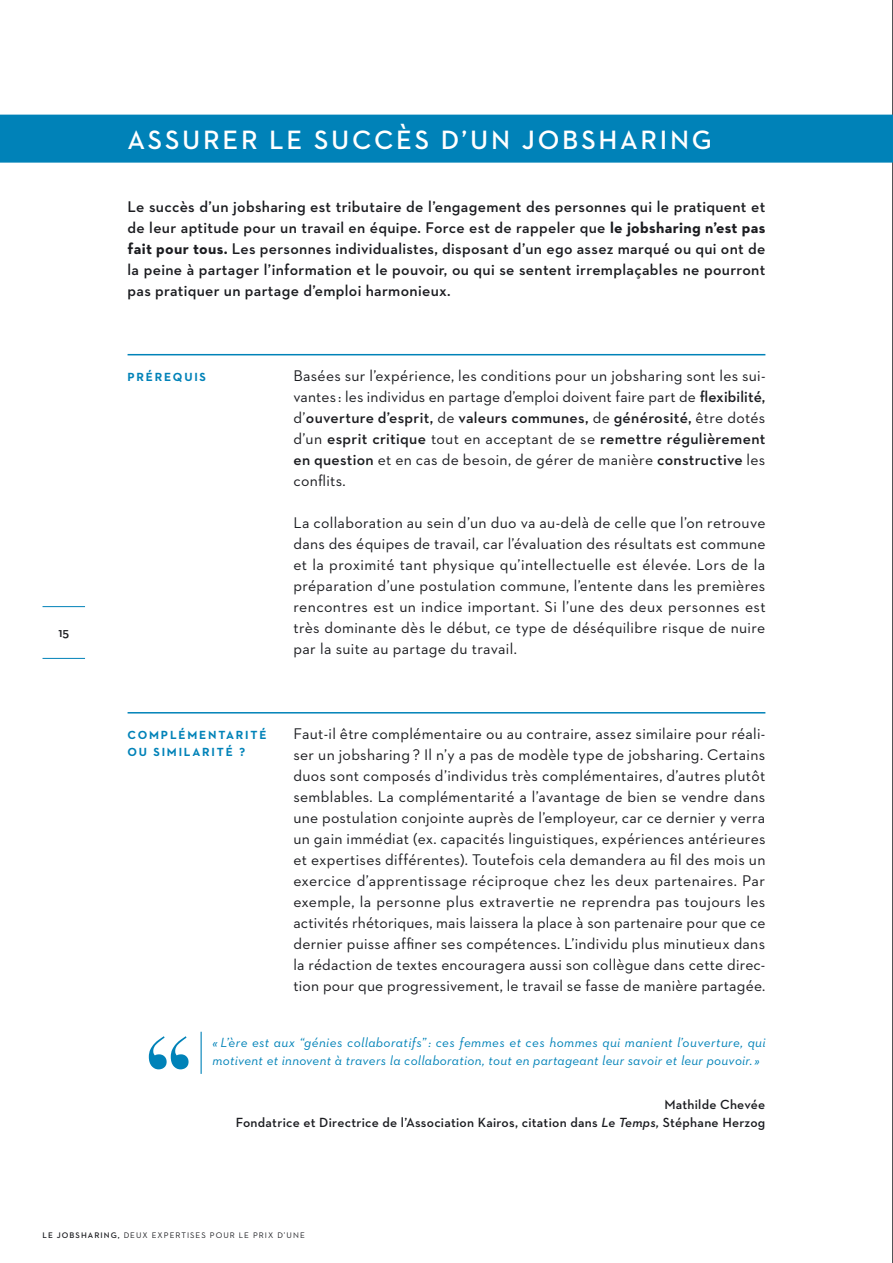
<style>
.page{position:relative;width:893px;height:1263px;background:#fff}
.page>*{position:absolute;margin:0;border:0;box-sizing:border-box;transform-origin:0 0}
.gros_titre_G{font:600 27px "Neutraface 2 Text";letter-spacing:.1em;color:#fff}
.corps_de_texte_sous{font:15.75px/21px "Neutraface 2 Text";letter-spacing:.015em;color:#1b1c20;text-align:justify}
.corps_de_texte{font:15.75px/21px "Neutraface 2 Text";letter-spacing:.02em;color:#1b1c20;text-align:justify}
.chapeau_sans-retrait{font:600 15.75px/21px "Neutraface 2 Text";letter-spacing:.02em;color:#1b1c20;text-align:justify}
.citation_2{font:italic 13.5px/18px "Neutraface 2 Text";letter-spacing:.025em;color:#0082b8}
.auteur_citation{font:600 13.5px/18px "Neutraface 2 Text";letter-spacing:.02em;color:#1b1c20;text-align:right}
.sous-titre{font:700 12px/16.5px "Neutraface 2 Text";letter-spacing:.15em;color:#0082b8}
.t1{font:8.25px "Neutraface 2 Text";letter-spacing:.125em;color:#1b1c20}
.s1{font-weight:700}
.s2{font-weight:600}
.s3{font-style:italic}
</style>
<div class="page">
<hr style="left:43px;top:606px;width:42px;height:1px;background:#0082b8">
<hr style="left:43px;top:658px;width:42px;height:1px;background:#0082b8">
<hr style="left:892px;top:0;width:1px;height:1263px;background:#1b1c20">
<div style="left:0;top:115px;width:893px;height:48px;background:#0082b8"></div>
<hr style="left:128px;top:354px;width:637px;height:1px;background:#0082b8">
<hr style="left:128px;top:712px;width:637px;height:1px;background:#0082b8">
<svg style="left:149px;top:1036px;width:40px;height:33px"></svg>
<hr style="left:201px;top:1032px;width:1px;height:42px;background:#0082b8">
<p class="gros_titre_G" style="left:128px;top:122px;width:586px">ASSURER LE SUCCÈS D’UN JOBSHARING</p>
<p class="auteur_citation" style="left:58px;top:623px;width:12px">15</p>
<p class="chapeau_sans-retrait" style="left:128px;top:196px;width:639px">Le succès d’un jobsharing est tributaire de l’engagement des personnes qui le pratiquent et de leur aptitude pour un travail en équipe. Force est de rappeler que <span class="s1">le jobsharing n’est pas fait pour tous.</span> Les personnes individualistes, disposant d’un ego assez marqué ou qui ont de la peine à partager l’information et le pouvoir, ou qui se sentent irremplaçables ne pourront pas pratiquer un partage d’emploi harmonieux.</p>
<p class="sous-titre" style="left:128px;top:368px;width:80px">PRÉREQUIS</p>
<p class="sous-titre" style="left:128px;top:727px;width:140px">COMPLÉMENTARITÉ<br>OU SIMILARITÉ ?</p>
<p class="corps_de_texte_sous" style="left:293px;top:365px;width:474px">Basées sur l’expérience, les conditions pour un jobsharing sont les sui&shy;vantes : les individus en partage d’emploi doivent faire part de <span class="s2">flexibilité, </span>d’<span class="s2">ouverture d’esprit,</span> de <span class="s2">valeurs communes,</span> de <span class="s2">générosité,</span> être dotés d’un <span class="s2">esprit critique</span> tout en acceptant de se <span class="s2">remettre régulièrement en question</span> et en cas de besoin, de gérer de manière <span class="s2">constructive</span> les conflits.</p>
<p class="corps_de_texte" style="left:293px;top:512px;width:474px">La collaboration au sein d’un duo va au-delà de celle que l’on retrouve dans des équipes de travail, car l’évaluation des résultats est commune et la proximité tant physique qu’intellectuelle est élevée. Lors de la préparation d’une postulation commune, l’entente dans les premières rencontres est un indice important. Si l’une des deux personnes est très dominante dès le début, ce type de déséquilibre risque de nuire par la suite au partage du travail.</p>
<p class="corps_de_texte_sous" style="left:293px;top:723px;width:474px">Faut-il être complémentaire ou au contraire, assez similaire pour réali&shy;ser un jobsharing ? Il n’y a pas de modèle type de jobsharing. Certains duos sont composés d’individus très complémentaires, d’autres plutôt semblables. La complémentarité a l’avantage de bien se vendre dans une postulation conjointe auprès de l’employeur, car ce dernier y verra un gain immédiat (ex. capacités linguistiques, expériences antérieures et expertises différentes). Toutefois cela demandera au fil des mois un exercice d’apprentissage réciproque chez les deux partenaires. Par exemple, la personne plus extravertie ne reprendra pas toujours les activités rhétoriques, mais laissera la place à son partenaire pour que ce dernier puisse affiner ses compétences. L’individu plus minutieux dans la rédaction de textes encouragera aussi son collègue dans cette direc&shy;tion pour que progressivement, le travail se fasse de manière partagée.</p>
<p class="citation_2" style="left:213px;top:1033px;width:555px">« L’ère est aux “génies collaboratifs”: ces femmes et ces hommes qui manient l’ouverture, qui motivent et innovent à travers la collaboration, tout en partageant leur savoir et leur pouvoir.»</p>
<p class="auteur_citation" style="left:236px;top:1095px;width:531px">Mathilde Chevée<br>Fondatrice et Directrice de l’Association Kairos, citation dans <span class="s3">Le Temps,</span> Stéphane Herzog</p>
<p class="t1" style="left:43px;top:1229px;width:264px"><span class="s2">LE JOBSHARING,</span> DEUX EXPERTISES POUR LE PRIX D’UNE</p>
</div>
